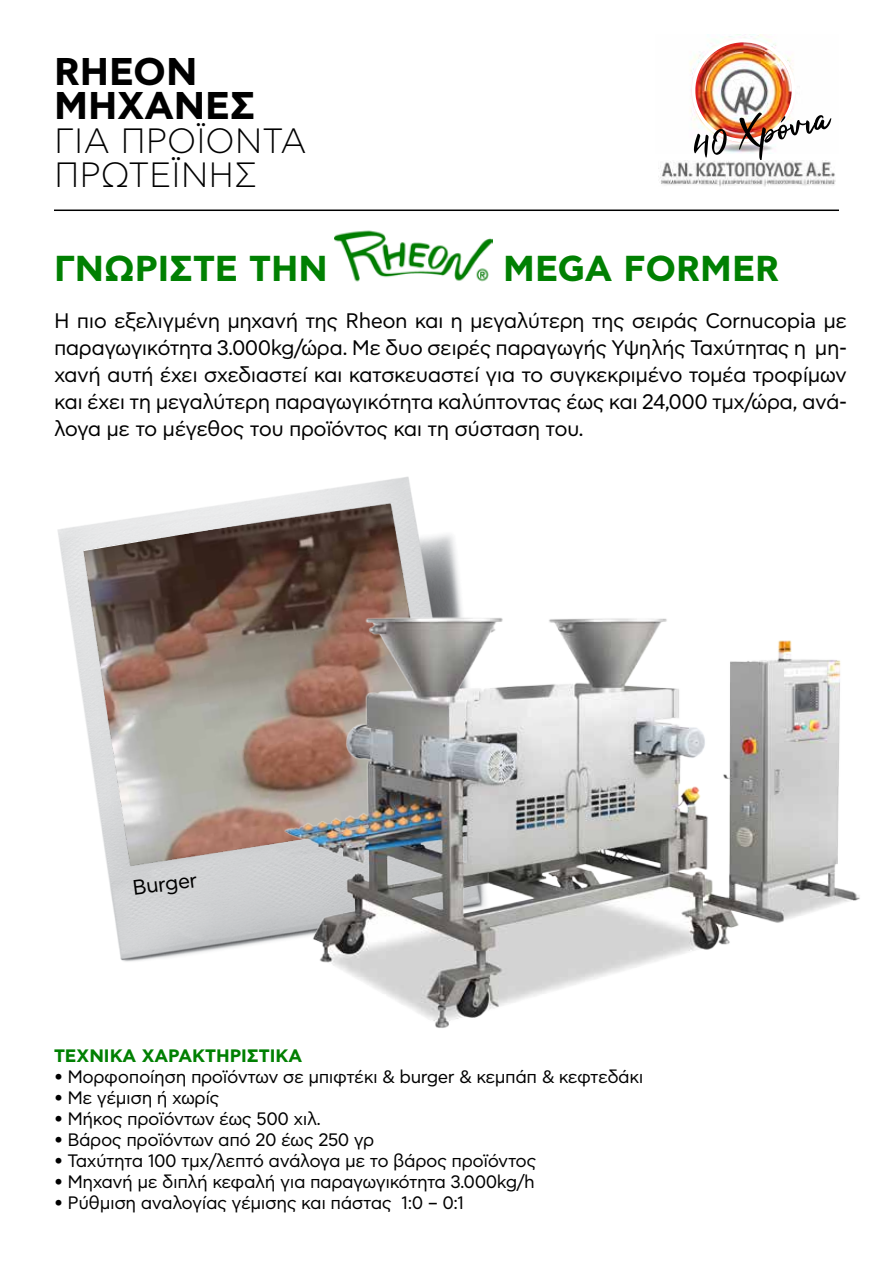
<style>
.page{position:relative;width:893px;height:1263px;background:#fff}
.page>*{position:absolute;margin:0;border:0;box-sizing:border-box;transform-origin:0 0}
.t1{font:700 38.55px/34px "CF Asty Std";color:#000}
.t2{font:700 36px "CF Asty Std";color:#008002}
.t3{font:300 35.1px/34px "CF Asty Std";color:#000}
.t4{font:21px/27px "CF Asty Std";letter-spacing:-.025em;color:#000;text-align:justify}
.t5{font:18px "CF Asty Std";letter-spacing:-.025em;color:#000}
.t6{font:700 18px "CF Asty Std";color:#008002}
</style>
<div class="page">
<img style="left:57px;top:476px;width:401px;height:486px">
<img style="left:690px;top:34px;width:142px;height:116px">
<img style="left:693px;top:41px;width:100px;height:99px;border-radius:50px">
<div style="left:692px;top:39px;width:103px;height:103px;border:4px solid #fff;border-radius:50%"></div>
<img style="left:694px;top:112px;width:137px;height:48px">
<img style="left:658px;top:160px;width:177px;height:27px">
<hr style="left:54px;top:209px;width:785px;height:2px;background:#000">
<img style="left:222px;top:571px;width:638px;height:457px">
<img style="left:334px;top:230px;width:158px;height:52px">
<h1 class="t1" style="left:54px;top:57px;width:203px">RHEON<br>ΜΗΧΑΝΈΣ</h1>
<h3 class="t3" style="left:54px;top:124px;width:254px">για Προϊόντα<br>Πρωτεΐνης</h3>
<h2 class="t2" style="left:54px;top:247px;width:275px">ΓΝΩΡΊΣΤΕ ΤΗΝ</h2>
<h2 class="t2" style="left:503px;top:247px;width:274px">ΜΕGA FORMER</h2>
<p class="t4" style="left:54px;top:308px;width:794px">Η πιο εξελιγμένη μηχανή της Rheon και η μεγαλύτερη της σειράς Cornucopia με παραγωγικότητα 3.000kg/ώρα. Με δυο σειρές παραγωγής Υψηλής Ταχύτητας η μη&shy;χανή αυτή έχει σχεδιαστεί και κατσκευαστεί για το συγκεκριμένο τομέα τροφίμων και έχει τη μεγαλύτερη παραγωγικότητα καλύπτοντας έως και 24,000 τμχ/ώρα, ανά&shy;λογα με το μέγεθος του προϊόντος και τη σύσταση του.</p>
<p class="t4" style="left:131px;top:875px;width:67px;rotate:-7deg">Burger</p>
<p class="t6" style="left:54px;top:1045px;width:250px">ΤΕΧΝΙΚΑ ΧΑΡΑΚΤΗΡΙΣΤΙΚΑ</p>
<p class="t5" style="left:54px;top:1067px;width:591px">• Μορφοποίηση προϊόντων σε μπιφτέκι &amp; burger &amp; κεμπάπ &amp; κεφτεδάκι</p>
<p class="t5" style="left:54px;top:1088px;width:167px">• Με γέμιση ή χωρίς</p>
<p class="t5" style="left:54px;top:1109px;width:269px">• Μήκος προϊόντων έως 500 χιλ.</p>
<p class="t5" style="left:54px;top:1130px;width:322px">• Βάρος προϊόντων από 20 έως 250 γρ</p>
<p class="t5" style="left:54px;top:1151px;width:484px">• Ταχύτητα 100 τμχ/λεπτό ανάλογα με το βάρος προϊόντος</p>
<p class="t5" style="left:54px;top:1172px;width:482px">• Μηχανή με διπλή κεφαλή για παραγωγικότητα 3.000kg/h</p>
<p class="t5" style="left:54px;top:1193px;width:412px">• Ρύθμιση αναλογίας γέμισης και πάστας 1:0 – 0:1</p>
</div>
